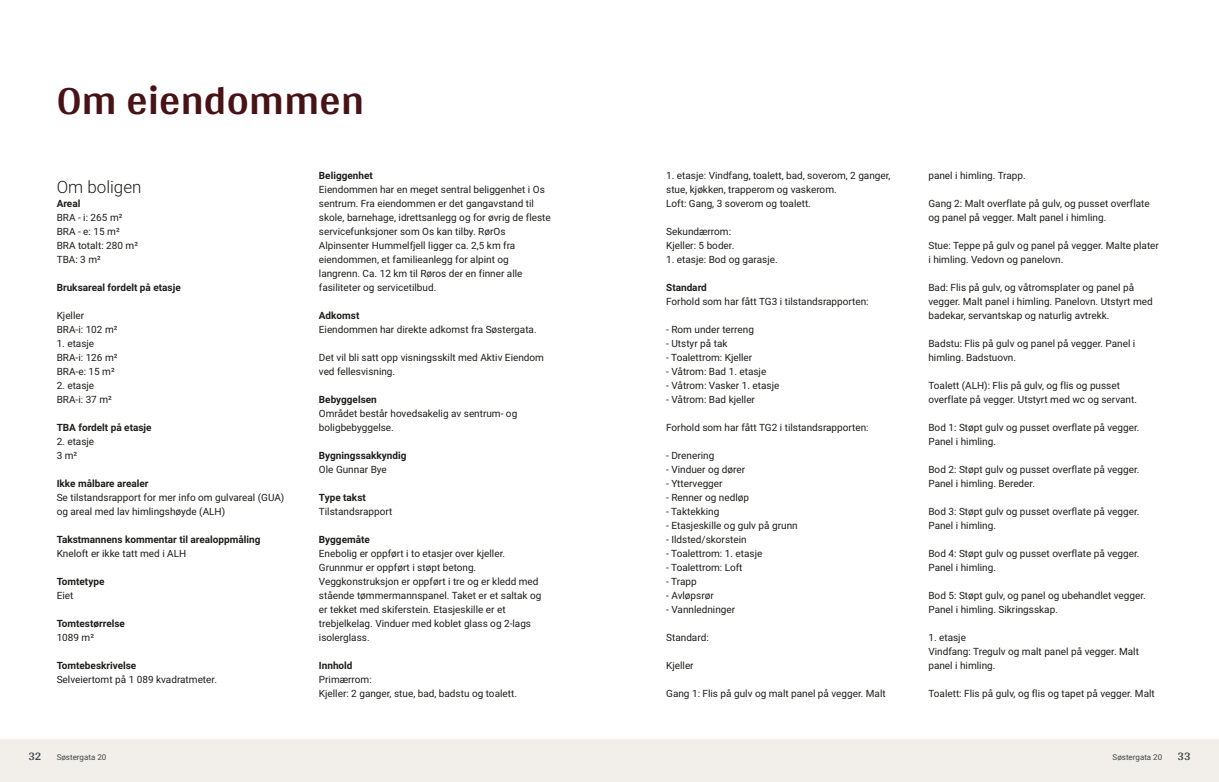
<style>
.page{position:relative;width:1219px;height:782px;background:#fff}
.page>*{position:absolute;margin:0;border:0;box-sizing:border-box;transform-origin:0 0}
.t1{font:700 42px "Arya";color:#481317}
.t2{font:300 17px "Roboto Vitec";color:#1d1d1b}
.t3{font:700 12px "Arya";color:#414749}
.t4{font:10px/14px "Roboto Vitec";color:#1d1d1b}
.t5{font:700 10px "Roboto Vitec";color:#1d1d1b}
.t6{font:8px "Roboto Vitec";color:#414749}
</style>
<div class="page">
<div style="left:0;top:739px;width:612px;height:42px;background:#f2eeea"></div>
<div style="left:607px;top:739px;width:612px;height:42px;background:#f2eeea"></div>
<h1 class="t1" style="left:57px;top:75px;width:309px">Om eiendommen</h1>
<h2 class="t2" style="left:57px;top:174px;width:86px">Om boligen</h2>
<p class="t5" style="left:57px;top:196px;width:25px">Areal</p>
<p class="t4" style="left:57px;top:209px;width:83px">BRA ‑ i: 265 m²<br>BRA ‑ e: 15 m²<br>BRA totalt: 280 m²<br>TBA: 3 m²</p>
<p class="t5" style="left:57px;top:280px;width:126px">Bruksareal fordelt på etasje</p>
<p class="t4" style="left:57px;top:307px;width:62px">Kjeller<br>BRA‑i: 102 m²</p>
<p class="t4" style="left:57px;top:335px;width:62px">1. etasje<br>BRA‑i: 126 m²<br>BRA‑e: 15 m²</p>
<p class="t4" style="left:57px;top:377px;width:57px">2. etasje<br>BRA‑i: 37 m²</p>
<p class="t5" style="left:57px;top:420px;width:96px">TBA fordelt på etasje</p>
<p class="t4" style="left:57px;top:433px;width:39px">2. etasje<br>3 m²</p>
<p class="t5" style="left:57px;top:476px;width:93px">Ikke målbare arealer</p>
<p class="t4" style="left:57px;top:489px;width:229px">Se tilstandsrapport for mer info om gulvareal (GUA) og areal med lav himlingshøyde (ALH)</p>
<p class="t5" style="left:57px;top:532px;width:205px">Takstmannens kommentar til arealoppmåling</p>
<p class="t4" style="left:57px;top:545px;width:131px">Kneloft er ikke tatt med i ALH</p>
<p class="t5" style="left:57px;top:574px;width:49px">Tomtetype</p>
<p class="t4" style="left:57px;top:587px;width:18px">Eiet</p>
<p class="t5" style="left:57px;top:616px;width:70px">Tomtestørrelse</p>
<p class="t4" style="left:57px;top:629px;width:39px">1089 m²</p>
<p class="t5" style="left:57px;top:658px;width:81px">Tomtebeskrivelse</p>
<p class="t4" style="left:57px;top:671px;width:162px">Selveiertomt på 1 089 kvadratmeter.</p>
<p class="t3" style="left:28px;top:749px;width:15px">32</p>
<p class="t6" style="left:57px;top:751px;width:51px">Søstergata 20</p>
<p class="t5" style="left:319px;top:168px;width:55px">Beliggenhet</p>
<p class="t4" style="left:319px;top:181px;width:233px">Eiendommen har en meget sentral beliggenhet i Os sentrum. Fra eiendommen er det gangavstand til skole, barnehage, idrettsanlegg og for øvrig de fleste servicefunksjoner som Os kan tilby. RørOs Alpinsenter Hummelfjell ligger ca. 2,5 km fra eiendommen, et familieanlegg for alpint og langrenn. Ca. 12 km til Røros der en finner alle fasiliteter og servicetilbud.</p>
<p class="t5" style="left:319px;top:308px;width:42px">Adkomst</p>
<p class="t4" style="left:319px;top:321px;width:219px">Eiendommen har direkte adkomst fra Søstergata.</p>
<p class="t4" style="left:319px;top:349px;width:227px">Det vil bli satt opp visningsskilt med Aktiv Eiendom ved fellesvisning.</p>
<p class="t5" style="left:319px;top:392px;width:59px">Bebyggelsen</p>
<p class="t4" style="left:319px;top:405px;width:200px">Området består hovedsakelig av sentrum‑ og boligbebyggelse.</p>
<p class="t5" style="left:319px;top:448px;width:89px">Bygningssakkyndig</p>
<p class="t4" style="left:319px;top:461px;width:69px">Ole Gunnar Bye</p>
<p class="t5" style="left:319px;top:490px;width:48px">Type takst</p>
<p class="t4" style="left:319px;top:503px;width:75px">Tilstandsrapport</p>
<p class="t5" style="left:319px;top:532px;width:52px">Byggemåte</p>
<p class="t4" style="left:319px;top:545px;width:224px">Enebolig er oppført i to etasjer over kjeller.<br>Grunnmur er oppført i støpt betong.<br>Veggkonstruksjon er oppført i tre og er kledd med stående tømmermannspanel. Taket er et saltak og er tekket med skiferstein. Etasjeskille er et trebjelkelag. Vinduer med koblet glass og 2‑lags isolerglass.</p>
<p class="t5" style="left:319px;top:658px;width:35px">Innhold</p>
<p class="t4" style="left:319px;top:671px;width:200px">Primærrom:<br>Kjeller: 2 ganger, stue, bad, badstu og toalett.</p>
<p class="t4" style="left:666px;top:167px;width:226px">1. etasje: Vindfang, toalett, bad, soverom, 2 ganger, stue, kjøkken, trapperom og vaskerom.<br>Loft: Gang, 3 soverom og toalett.</p>
<p class="t4" style="left:666px;top:223px;width:70px">Sekundærrom:<br>Kjeller: 5 boder.</p>
<p class="t4" style="left:666px;top:251px;width:113px">1. etasje: Bod og garasje.</p>
<p class="t5" style="left:666px;top:280px;width:42px">Standard</p>
<p class="t4" style="left:666px;top:293px;width:204px">Forhold som har fått TG3 i tilstandsrapporten:</p>
<p class="t4" style="left:666px;top:321px;width:115px">‑ Rom under terreng<br>‑ Utstyr på tak<br>‑ Toalettrom: Kjeller<br>‑ Våtrom: Bad 1. etasje<br>‑ Våtrom: Vasker 1. etasje ‑ Våtrom: Bad kjeller</p>
<p class="t4" style="left:666px;top:419px;width:204px">Forhold som har fått TG2 i tilstandsrapporten:</p>
<p class="t4" style="left:666px;top:447px;width:133px">‑ Drenering<br>‑ Vinduer og dører<br>‑ Yttervegger<br>‑ Renner og nedløp<br>‑ Taktekking<br>‑ Etasjeskille og gulv på grunn ‑ Ildsted/skorstein<br>‑ Toalettrom: 1. etasje<br>‑ Toalettrom: Loft<br>‑ Trapp<br>‑ Avløpsrør<br>‑ Vannledninger</p>
<p class="t4" style="left:666px;top:629px;width:44px">Standard:</p>
<p class="t4" style="left:666px;top:657px;width:29px">Kjeller</p>
<p class="t4" style="left:666px;top:685px;width:221px">Gang 1: Flis på gulv og malt panel på vegger. Malt</p>
<p class="t4" style="left:928px;top:167px;width:99px">panel i himling. Trapp.</p>
<p class="t4" style="left:928px;top:195px;width:223px">Gang 2: Malt overflate på gulv, og pusset overflate og panel på vegger. Malt panel i himling.</p>
<p class="t4" style="left:928px;top:237px;width:232px">Stue: Teppe på gulv og panel på vegger. Malte plater i himling. Vedovn og panelovn.</p>
<p class="t4" style="left:928px;top:279px;width:226px">Bad: Flis på gulv, og våtromsplater og panel på vegger. Malt panel i himling. Panelovn. Utstyrt med badekar, servantskap og naturlig avtrekk.</p>
<p class="t4" style="left:928px;top:335px;width:208px">Badstu: Flis på gulv og panel på vegger. Panel i himling. Badstuovn.</p>
<p class="t4" style="left:928px;top:377px;width:210px">Toalett (ALH): Flis på gulv, og flis og pusset overflate på vegger. Utstyrt med wc og servant.</p>
<p class="t4" style="left:928px;top:419px;width:212px">Bod 1: Støpt gulv og pusset overflate på vegger.<br>Panel i himling.</p>
<p class="t4" style="left:928px;top:461px;width:212px">Bod 2: Støpt gulv og pusset overflate på vegger.<br>Panel i himling. Bereder.</p>
<p class="t4" style="left:928px;top:503px;width:212px">Bod 3: Støpt gulv og pusset overflate på vegger.<br>Panel i himling.</p>
<p class="t4" style="left:928px;top:545px;width:212px">Bod 4: Støpt gulv og pusset overflate på vegger.<br>Panel i himling.</p>
<p class="t4" style="left:928px;top:587px;width:219px">Bod 5: Støpt gulv, og panel og ubehandlet vegger.<br>Panel i himling. Sikringsskap.</p>
<p class="t4" style="left:928px;top:629px;width:212px">1. etasje<br>Vindfang: Tregulv og malt panel på vegger. Malt panel i himling.</p>
<p class="t4" style="left:928px;top:685px;width:228px">Toalett: Flis på gulv, og flis og tapet på vegger. Malt</p>
<p class="t6" style="left:1113px;top:751px;width:51px">Søstergata 20</p>
<p class="t3" style="left:1177px;top:749px;width:15px">33</p>
</div>
